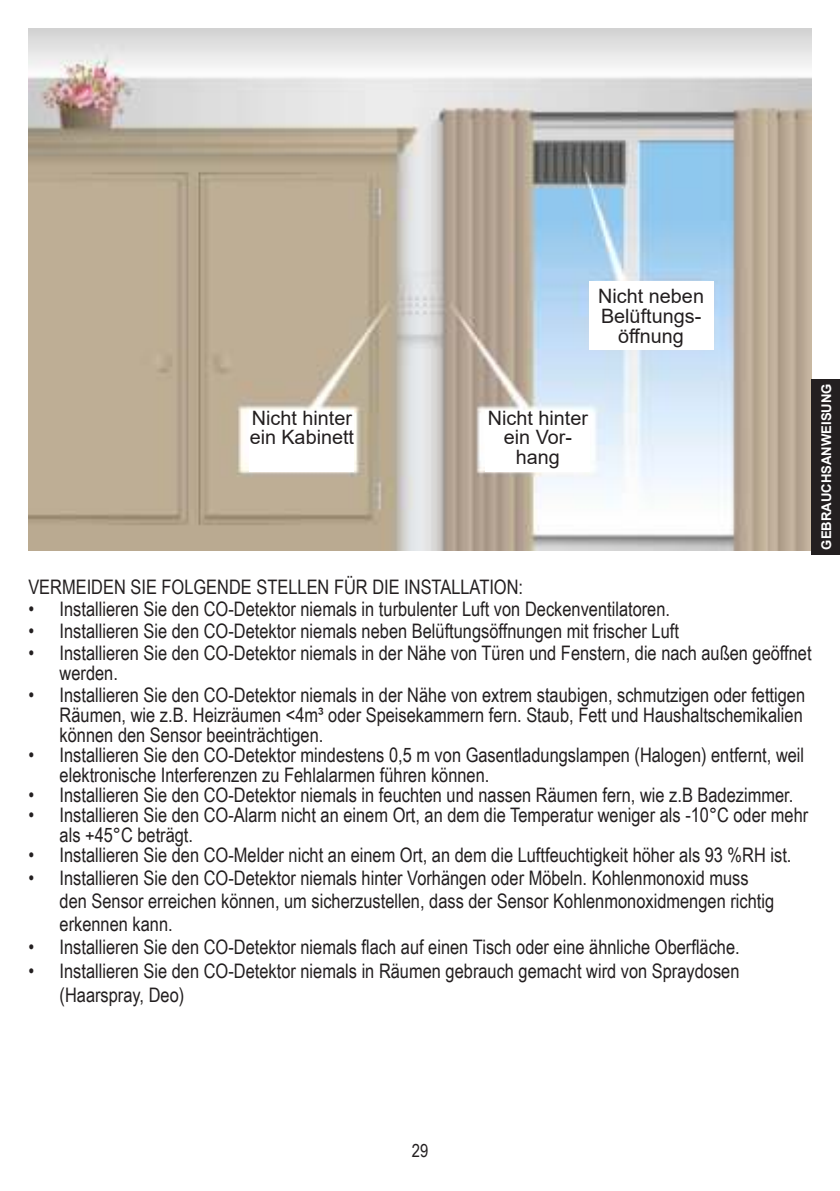
<style>
.page{position:relative;width:840px;height:1191px;background:#fff}
.page>*{position:absolute;margin:0;border:0;box-sizing:border-box;transform-origin:0 0}
.t1{font:20px/20px "Arial Narrow";color:#231f20}
.t2{font:19.8px/19.8px "Arial";color:#231f20;text-align:center}
.t3{font:18px "Arial Narrow";color:#231f20}
.t4{font:700 13.4px "Arial";color:#fff}
</style>
<div class="page">
<img style="left:28px;top:28px;width:783px;height:522px">
<div style="left:811px;top:379px;width:28px;height:175px;background:#231f20"></div>
<div style="left:588px;top:281px;width:125px;height:69px;background:#fff"></div>
<div style="left:485px;top:410px;width:105px;height:62px;background:#fff"></div>
<div style="left:249px;top:410px;width:105px;height:62px;background:#fff"></div>
<p class="t2" style="left:598px;top:288px;width:107px">Nicht neben<br>Belüftungs&shy;öffnung</p>
<p class="t2" style="left:249px;top:409px;width:106px;text-align:left">Nicht hinter ein Kabinett</p>
<p class="t2" style="left:487px;top:409px;width:102px">Nicht hinter ein Vor&shy;hang</p>
<p class="t4" style="left:820px;top:549px;width:168px;rotate:-90deg">GEBRAUCHSANWEISUNG</p>
<p class="t1" style="left:28px;top:579px;width:496px">VERMEIDEN SIE FOLGENDE STELLEN FÜR DIE INSTALLATION:</p>
<p class="t1" style="left:28px;top:601px;width:643px">• Installieren Sie den CO-Detektor niemals in turbulenter Luft von Deckenventilatoren.</p>
<p class="t1" style="left:28px;top:623px;width:651px">• Installieren Sie den CO-Detektor niemals neben Belüftungsöffnungen mit frischer Luft</p>
<p class="t1" style="left:60px;top:645px;width:753px;text-indent:-31px">• Installieren Sie den CO-Detektor niemals in der Nähe von Türen und Fenstern, die nach außen geöffnet werden.</p>
<p class="t1" style="left:60px;top:687px;width:746px;text-align:justify;text-indent:-31px">• Installieren Sie den CO-Detektor niemals in der Nähe von extrem staubigen, schmutzigen oder fettigen Räumen, wie z.B. Heizräumen &lt;4m³ oder Speisekammern fern. Staub, Fett und Haushaltschemikalien können den Sensor beeinträchtigen.</p>
<p class="t1" style="left:60px;top:747px;width:745px;text-indent:-31px">• Installieren Sie den CO-Detektor mindestens 0,5 m von Gasentladungslampen (Halogen) entfernt, weil elektronische Interferenzen zu Fehlalarmen führen können.</p>
<p class="t1" style="left:28px;top:787px;width:766px">• Installieren Sie den CO-Detektor niemals in feuchten und nassen Räumen fern, wie z.B Badezimmer.</p>
<p class="t1" style="left:60px;top:807px;width:749px;text-indent:-31px">• Installieren Sie den CO-Alarm nicht an einem Ort, an dem die Temperatur weniger als -10°C oder mehr als +45°C beträgt.</p>
<p class="t1" style="left:28px;top:847px;width:764px">• Installieren Sie den CO-Melder nicht an einem Ort, an dem die Luftfeuchtigkeit höher als 93 %RH ist.</p>
<p class="t1" style="left:60px;top:868px;width:715px;line-height:23px;text-indent:-31px">• Installieren Sie den CO-Detektor niemals hinter Vorhängen oder Möbeln. Kohlenmonoxid muss den Sensor erreichen können, um sicherzustellen, dass der Sensor Kohlenmonoxidmengen richtig erkennen kann.</p>
<p class="t1" style="left:28px;top:939px;width:712px">• Installieren Sie den CO-Detektor niemals flach auf einen Tisch oder eine ähnliche Oberfläche.</p>
<p class="t1" style="left:60px;top:961px;width:681px;line-height:24px;text-indent:-31px">• Installieren Sie den CO-Detektor niemals in Räumen gebrauch gemacht wird von Spraydosen (Haarspray, Deo)</p>
<p class="t3" style="left:411px;top:1144px;width:18px">29</p>
</div>
